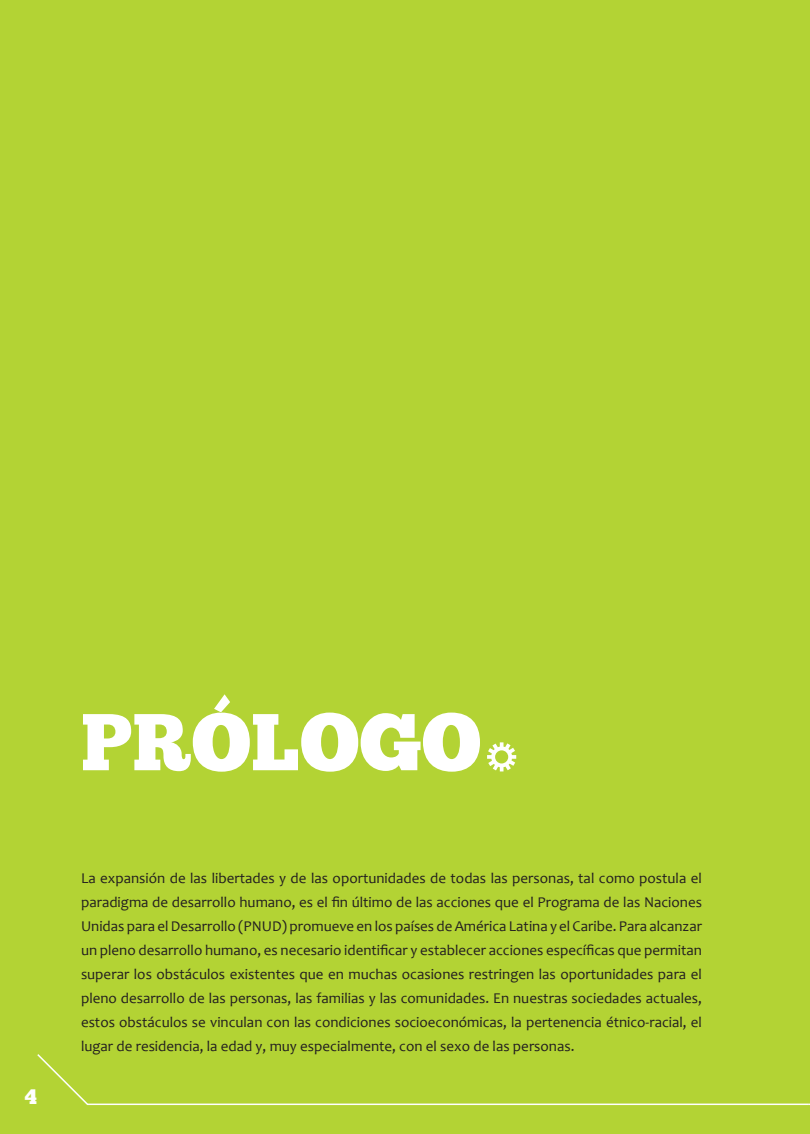
<style>
.page{position:relative;width:810px;height:1134px;background:#b3d334}
.page>*{position:absolute;margin:0;border:0;box-sizing:border-box;transform-origin:0 0}
.t1{font:80.25px "Chunk Five";color:#fff}
.t2{font:21px "Chunk Five";color:#fff}
.t3{font:15px/24px "Candara";color:#231f20;text-align:justify}
</style>
<div class="page">
<svg style="left:487px;top:742px;width:29px;height:29px"></svg>
<svg style="left:37px;top:1054px;width:770px;height:52px"></svg>
<h2 class="t2" style="left:25px;top:1084px;width:14px">4</h2>
<h1 class="t1" style="left:81px;top:694px;width:402px">PRÓLOGO</h1>
<p class="t3" style="left:81px;top:866px;width:623px">La expansión de las libertades y de las oportunidades de todas las personas, tal como postula el paradigma de desarrollo humano, es el fin último de las acciones que el Programa de las Naciones Unidas para el Desarrollo (PNUD) promueve en los países de América Latina y el Caribe. Para alcanzar un pleno desarrollo humano, es necesario identificar y establecer acciones específicas que permitan superar los obstáculos existentes que en muchas ocasiones restringen las oportunidades para el pleno desarrollo de las personas, las familias y las comunidades. En nuestras sociedades actuales, estos obstáculos se vinculan con las condiciones socioeconómicas, la pertenencia étnico-racial, el lugar de residencia, la edad y, muy especialmente, con el sexo de las personas.</p>
</div>
